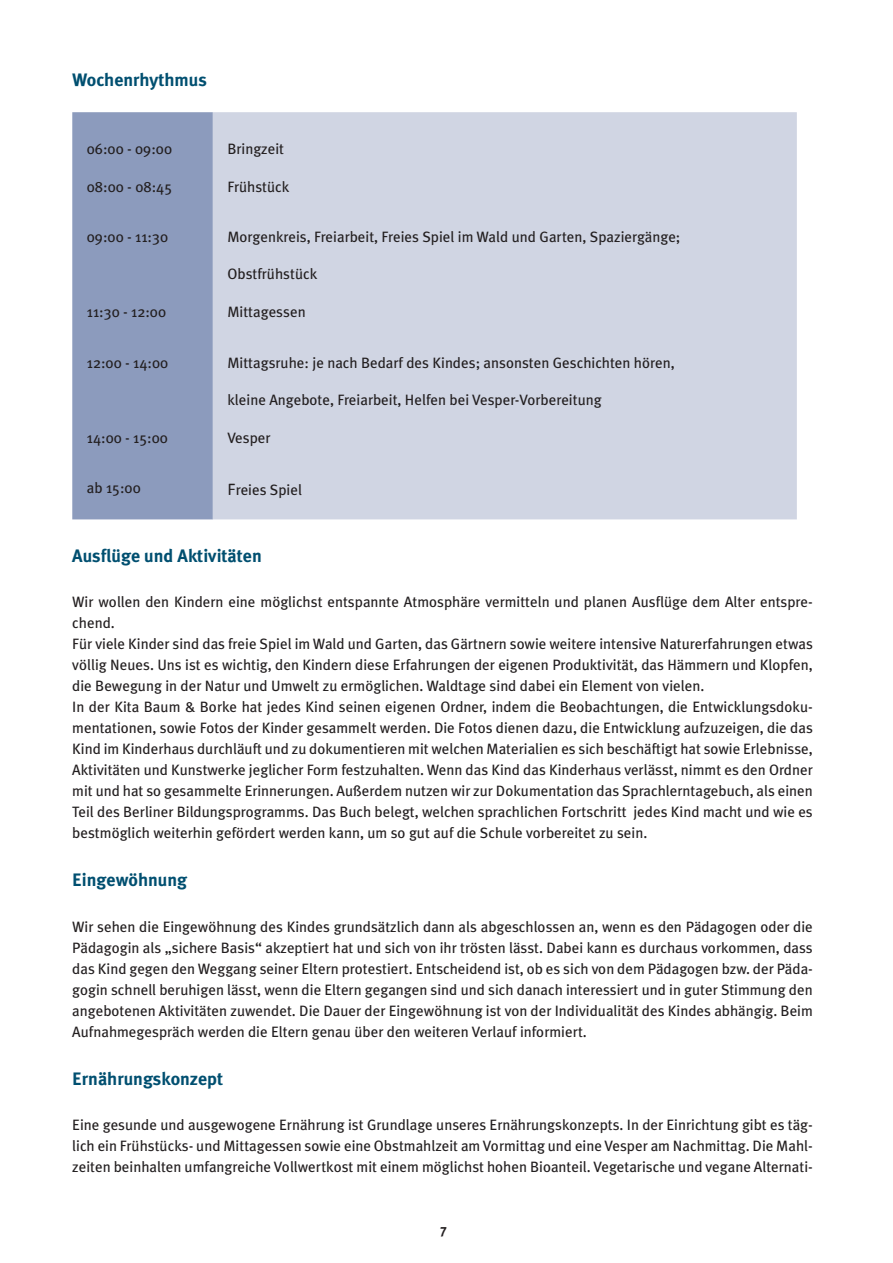
<style>
.page{position:relative;width:893px;height:1263px;background:#fff}
.page>*{position:absolute;margin:0;border:0;box-sizing:border-box;transform-origin:0 0}
.t1{font:700 18px "Meta Plus";color:#004f70}
.Body_Text{font:15px/21px "Meta Plus";color:#231f20;text-align:justify}
.t2{font:700 13.5px "Meta Plus";color:#231f20}
.s1{font-family:"Calibri";font-size:18px}
</style>
<div class="page">
<div style="left:72px;top:112px;width:141px;height:407px;background:#8c9bbd"></div>
<div style="left:213px;top:112px;width:584px;height:407px;background:#d0d5e3"></div>
<p class="t1" style="left:72px;top:70px;width:136px">Wochenrhythmus</p>
<p class="Body_Text" style="left:87px;top:139px;width:87px">06:00 - 09:00</p>
<p class="Body_Text" style="left:227px;top:139px;width:58px">Bringzeit</p>
<p class="Body_Text" style="left:87px;top:177px;width:87px">08:00 - 08:45</p>
<p class="Body_Text" style="left:227px;top:177px;width:63px">Frühstück</p>
<p class="Body_Text" style="left:87px;top:226px;width:83px">09:00 - 11:30</p>
<p class="Body_Text" style="left:227px;top:226px;width:455px">Morgenkreis, Freiarbeit, Freies Spiel im Wald und Garten, Spaziergänge;</p>
<p class="Body_Text" style="left:227px;top:263px;width:91px">Obstfrühstück</p>
<p class="Body_Text" style="left:87px;top:301px;width:81px">11:30 - 12:00</p>
<p class="Body_Text" style="left:227px;top:301px;width:80px">Mittagessen</p>
<p class="Body_Text" style="left:87px;top:352px;width:83px">12:00 - 14:00</p>
<p class="Body_Text" style="left:227px;top:352px;width:449px">Mittagsruhe: je nach Bedarf des Kindes; ansonsten Geschichten hören,</p>
<p class="Body_Text" style="left:227px;top:390px;width:376px">kleine Angebote, Freiarbeit, Helfen bei Vesper-Vorbereitung</p>
<p class="Body_Text" style="left:87px;top:427px;width:83px">14:00 - 15:00</p>
<p class="Body_Text" style="left:227px;top:427px;width:45px">Vesper</p>
<p class="Body_Text" style="left:87px;top:477px;width:55px">ab 15:00</p>
<p class="Body_Text" style="left:227px;top:479px;width:76px"><span class="s1">F</span>reies Spiel</p>
<p class="t1" style="left:72px;top:546px;width:191px">Ausflüge und Aktivitäten</p>
<p class="Body_Text" style="left:72px;top:592px;width:742px">Wir wollen den Kindern eine möglichst entspannte Atmosphäre vermitteln und planen Ausflüge dem Alter entspre&shy;chend.</p>
<p class="Body_Text" style="left:72px;top:634px;width:742px">Für viele Kinder sind das freie Spiel im Wald und Garten, das Gärtnern sowie weitere intensive Naturerfahrungen etwas völlig Neues. Uns ist es wichtig, den Kindern diese Erfahrungen der eigenen Produktivität, das Hämmern und Klopfen, die Bewegung in der Natur und Umwelt zu ermöglichen. Waldtage sind dabei ein Element von vielen.</p>
<p class="Body_Text" style="left:72px;top:697px;width:742px">In der Kita Baum &amp; Borke hat jedes Kind seinen eigenen Ordner, indem die Beobachtungen, die Entwicklungsdoku&shy;mentationen, sowie Fotos der Kinder gesammelt werden. Die Fotos dienen dazu, die Entwicklung aufzuzeigen, die das Kind im Kinderhaus durchläuft und zu dokumentieren mit welchen Materialien es sich beschäftigt hat sowie Erlebnisse, Aktivitäten und Kunstwerke jeglicher Form festzuhalten. Wenn das Kind das Kinderhaus verlässt, nimmt es den Ordner mit und hat so gesammelte Erinnerungen. Außerdem nutzen wir zur Dokumentation das Sprachlerntagebuch, als einen Teil des Berliner Bildungsprogramms. Das Buch belegt, welchen sprachlichen Fortschritt jedes Kind macht und wie es bestmöglich weiterhin gefördert werden kann, um so gut auf die Schule vorbereitet zu sein.</p>
<p class="t1" style="left:72px;top:870px;width:116px">Eingewöhnung</p>
<p class="Body_Text" style="left:72px;top:916px;width:742px">Wir sehen die Eingewöhnung des Kindes grundsätzlich dann als abgeschlossen an, wenn es den Pädagogen oder die Pädagogin als „sichere Basis“ akzeptiert hat und sich von ihr trösten lässt. Dabei kann es durchaus vorkommen, dass das Kind gegen den Weggang seiner Eltern protestiert. Entscheidend ist, ob es sich von dem Pädagogen bzw. der Päda&shy;gogin schnell beruhigen lässt, wenn die Eltern gegangen sind und sich danach interessiert und in guter Stimmung den angebotenen Aktivitäten zuwendet. Die Dauer der Eingewöhnung ist von der Individualität des Kindes abhängig. Beim Aufnahmegespräch werden die Eltern genau über den weiteren Verlauf informiert.</p>
<p class="t1" style="left:72px;top:1068px;width:152px">Ernährungskonzept</p>
<p class="Body_Text" style="left:72px;top:1114px;width:742px">Eine gesunde und ausgewogene Ernährung ist Grundlage unseres Ernährungskonzepts. In der Einrichtung gibt es täg&shy;lich ein Frühstücks- und Mittagessen sowie eine Obstmahlzeit am Vormittag und eine Vesper am Nachmittag. Die Mahl&shy;zeiten beinhalten umfangreiche Vollwertkost mit einem möglichst hohen Bioanteil. Vegetarische und vegane Alternati-</p>
<p class="t2" style="left:441px;top:1221px;width:8px">7</p>
</div>
